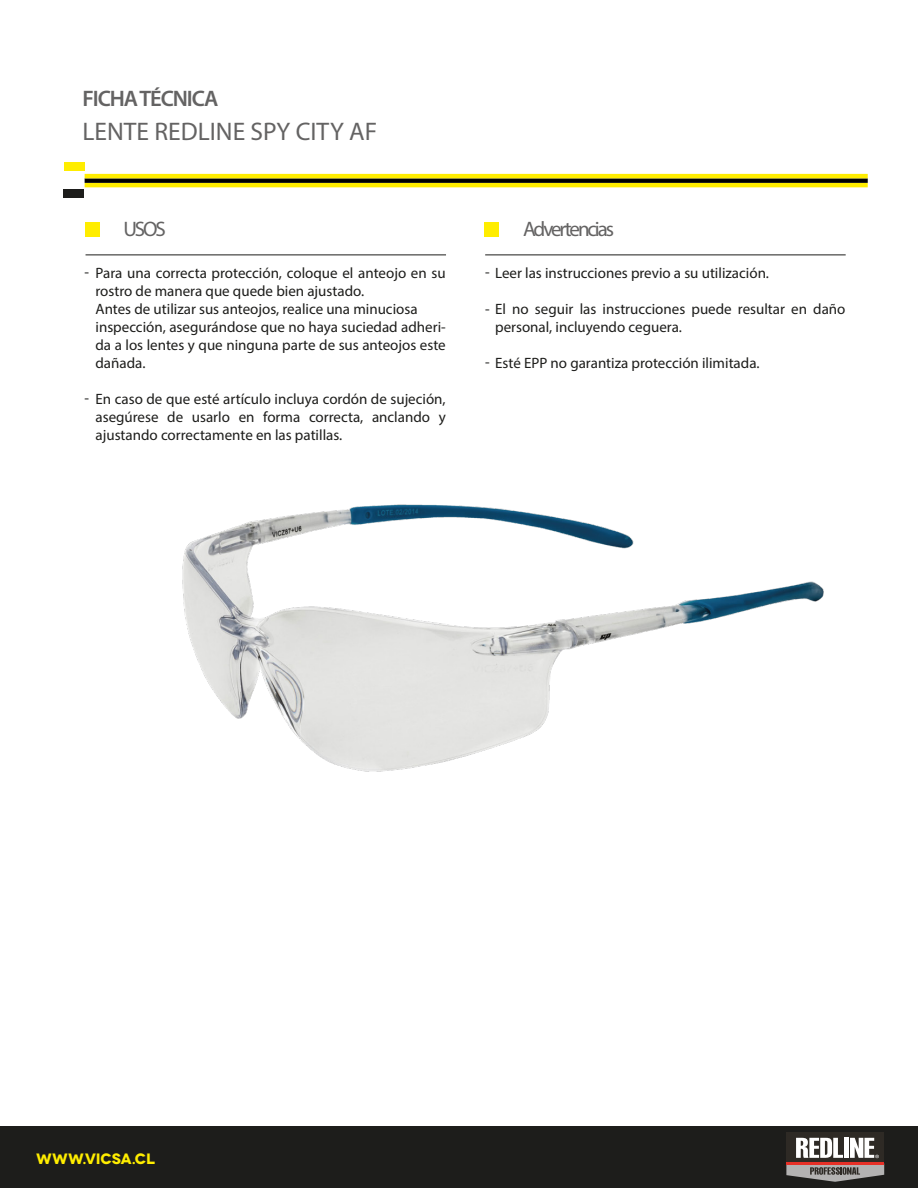
<style>
.page{position:relative;width:918px;height:1188px;background:#fff}
.page>*{position:absolute;margin:0;border:0;box-sizing:border-box;transform-origin:0 0}
.t1{font:25.5px "Myriad Pro";color:#646363}
.t2{font:600 22.5px "Myriad Pro";letter-spacing:-.05em;color:#646363}
.t3{font:21px "Myriad Pro";letter-spacing:-.1em;color:#646363}
.t4{font:15px/18px "Myriad Pro";color:#1d1d1b}
.t5{font:700 15px "Novecentowide";letter-spacing:-.01em;color:#ffed00}
</style>
<div class="page">
<div style="left:64px;top:162px;width:20px;height:9px;background:#ffed00"></div>
<div style="left:64px;top:189px;width:20px;height:9px;background:#1d1d1b"></div>
<div style="left:744px;top:180px;width:20px;height:9px;background:#fff8a0"></div>
<hr style="left:85px;top:183px;width:783px;height:4px;background:#ffed00">
<div style="left:85px;top:178px;width:783px;height:5px;background:#000"></div>
<hr style="left:85px;top:174px;width:783px;height:4px;background:#ffed00">
<div style="left:0;top:1127px;width:918px;height:61px;background:#1d1d1b"></div>
<hr style="left:86px;top:254px;width:360px;height:1px;background:#1d1d1b">
<div style="left:85px;top:222px;width:14px;height:15px;background:#ffed00"></div>
<hr style="left:485px;top:254px;width:361px;height:1px;background:#1d1d1b">
<div style="left:484px;top:222px;width:15px;height:15px;background:#ffed00"></div>
<div style="left:786px;top:1133px;width:98px;height:32px;background:#2e2a25"></div>
<svg style="left:786px;top:1138px;width:98px;height:44px"></svg>
<img style="left:182px;top:504px;width:642px;height:268px">
<h2 class="t2" style="left:83px;top:84px;width:137px">FICHA TÉCNICA</h2>
<h1 class="t1" style="left:83px;top:116px;width:296px">LENTE REDLINE SPY CITY AF</h1>
<h3 class="t3" style="left:123px;top:216px;width:44px">USOS</h3>
<p class="t4" style="left:96px;top:263px;width:352px;text-indent:-11px">- Para una correcta protección, coloque el anteojo en su rostro de manera que quede bien ajustado.<br>Antes de utilizar sus anteojos, realice una minuciosa inspección, asegurándose que no haya suciedad adheri&shy;da a los lentes y que ninguna parte de sus anteojos este dañada.</p>
<p class="t4" style="left:96px;top:389px;width:352px;text-align:justify;text-indent:-11px">- En caso de que esté artículo incluya cordón de sujeción, asegúrese de usarlo en forma correcta, anclando y ajustando correctamente en las patillas.</p>
<h3 class="t3" style="left:523px;top:216px;width:92px">Advertencias</h3>
<p class="t4" style="left:485px;top:263px;width:285px">- Leer las instrucciones previo a su utilización.</p>
<p class="t4" style="left:495px;top:299px;width:352px;text-indent:-10px">- El no seguir las instrucciones puede resultar en daño personal, incluyendo ceguera.</p>
<p class="t4" style="left:485px;top:353px;width:276px">- Esté EPP no garantiza protección ilimitada.</p>
<p class="t5" style="left:36px;top:1150px;width:120px">WWW.VICSA.CL</p>
</div>
